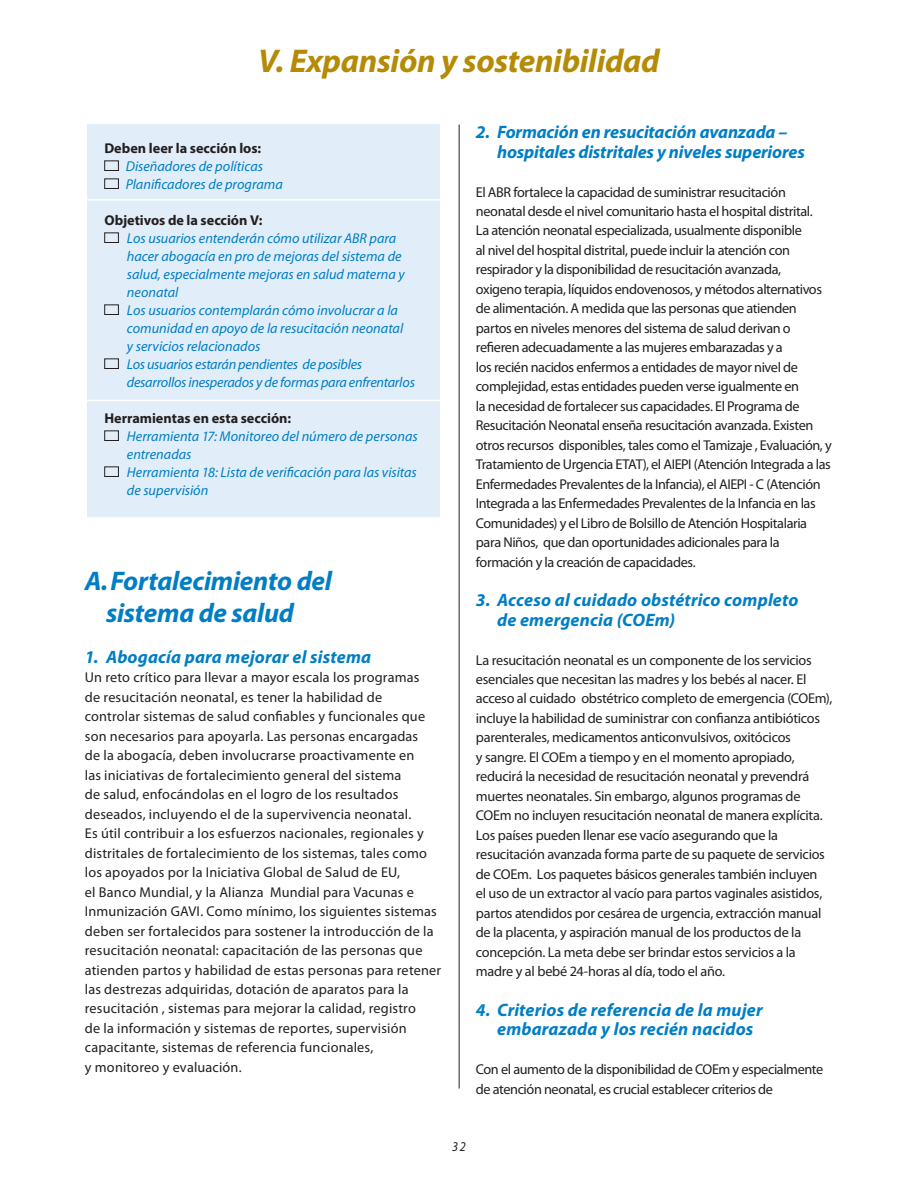
<style>
.page{position:relative;width:918px;height:1188px;background:#fff}
.page>*{position:absolute;margin:0;border:0;box-sizing:border-box;transform-origin:0 0}
.t1{font:italic 700 33px "Myriad Pro";letter-spacing:-.01em;color:#b58b05}
.t2{font:italic 700 27px/32.4px "Myriad Pro";letter-spacing:-.01em;color:#007ec5}
.t3{font:italic 700 18px/19.5px "Myriad Pro";letter-spacing:.005em;color:#007ec5}
.t4{font:14.25px/19.5px "Myriad Pro";letter-spacing:-.02em;color:#231f20}
.t5{font:14.25px/19.5px "Myriad Pro";letter-spacing:.01em;color:#231f20}
.t6{font:italic 14.25px/18px "Myriad Pro";color:#007ec5}
.t7{font:700 14.25px "Myriad Pro";color:#231f20}
.t8{font:italic 13.5px "Myriad Pro";color:#231f20;scale:.91 1}
</style>
<div class="page">
<hr style="left:459px;top:125px;width:1px;height:964px;background:#231f20">
<div style="left:87px;top:125px;width:353px;height:392px;background:#e1edf8"></div>
<div style="left:104px;top:161px;width:15px;height:10px;border:1px solid #231f20"></div>
<div style="left:104px;top:179px;width:15px;height:10px;border:1px solid #231f20"></div>
<div style="left:104px;top:233px;width:15px;height:10px;border:1px solid #231f20"></div>
<div style="left:104px;top:305px;width:15px;height:10px;border:1px solid #231f20"></div>
<div style="left:104px;top:359px;width:15px;height:10px;border:1px solid #231f20"></div>
<div style="left:104px;top:431px;width:15px;height:10px;border:1px solid #231f20"></div>
<div style="left:104px;top:467px;width:15px;height:10px;border:1px solid #231f20"></div>
<hr style="left:56px;top:199px;width:386px;height:2px;background:#fff">
<hr style="left:65px;top:400px;width:386px;height:1px;background:#fff">
<h1 class="t1" style="left:258px;top:39px;width:403px">V. Expansión y sostenibilidad</h1>
<p class="t7" style="left:104px;top:139px;width:158px">Deben leer la sección los:</p>
<p class="t6" style="left:126px;top:157px;width:159px">Diseñadores de políticas<br>Planificadores de programa</p>
<p class="t7" style="left:104px;top:211px;width:159px">Objetivos de la sección V:</p>
<p class="t6" style="left:127px;top:229px;width:290px">Los usuarios entenderán cómo utilizar ABR para hacer abogacía en pro de mejoras del sistema de salud, especialmente mejoras en salud materna y neonatal<br>Los usuarios contemplarán cómo involucrar a la comunidad en apoyo de la resucitación neonatal<br>y servicios relacionados<br>Los usuarios estarán pendientes de posibles desarrollos inesperados y de formas para enfrentarlos</p>
<p class="t7" style="left:104px;top:409px;width:188px">Herramientas en esta sección:</p>
<p class="t6" style="left:127px;top:427px;width:292px">Herramienta 17: Monitoreo del número de personas entrenadas<br>Herramienta 18: Lista de verificación para las visitas de supervisión</p>
<h2 class="t2" style="left:106px;top:564px;width:227px;text-indent:-21px">A.Fortalecimiento del sistema de salud</h2>
<p class="t3" style="left:85px;top:646px;width:288px">1. Abogacía para mejorar el sistema</p>
<p class="t5" style="left:85px;top:667px;width:358px">Un reto crítico para llevar a mayor escala los programas<br>de resucitación neonatal, es tener la habilidad de<br>controlar sistemas de salud confiables y funcionales que son necesarios para apoyarla. Las personas encargadas<br>de la abogacía, deben involucrarse proactivamente en<br>las iniciativas de fortalecimiento general del sistema<br>de salud, enfocándolas en el logro de los resultados deseados, incluyendo el de la supervivencia neonatal.<br>Es útil contribuir a los esfuerzos nacionales, regionales y distritales de fortalecimiento de los sistemas, tales como los apoyados por la Iniciativa Global de Salud de EU,<br>el Banco Mundial, y la Alianza Mundial para Vacunas e Inmunización GAVI. Como mínimo, los siguientes sistemas deben ser fortalecidos para sostener la introducción de la resucitación neonatal: capacitación de las personas que atienden partos y habilidad de estas personas para retener las destrezas adquiridas, dotación de aparatos para la resucitación , sistemas para mejorar la calidad, registro<br>de la información y sistemas de reportes, supervisión capacitante, sistemas de referencia funcionales,<br>y monitoreo y evaluación.</p>
<p class="t3" style="left:497px;top:122px;width:309px;text-indent:-21px">2. Formación en resucitación avanzada – hospitales distritales y niveles superiores</p>
<p class="t4" style="left:476px;top:182px;width:357px">El ABR fortalece la capacidad de suministrar resucitación neonatal desde el nivel comunitario hasta el hospital distrital.<br>La atención neonatal especializada, usualmente disponible<br>al nivel del hospital distrital, puede incluir la atención con respirador y la disponibilidad de resucitación avanzada,<br>oxigeno terapia, líquidos endovenosos, y métodos alternativos de alimentación. A medida que las personas que atienden partos en niveles menores del sistema de salud derivan o refieren adecuadamente a las mujeres embarazadas y a<br>los recién nacidos enfermos a entidades de mayor nivel de complejidad, estas entidades pueden verse igualmente en<br>la necesidad de fortalecer sus capacidades. El Programa de Resucitación Neonatal enseña resucitación avanzada. Existen otros recursos disponibles, tales como el Tamizaje , Evaluación, y Tratamiento de Urgencia ETAT), el AIEPI (Atención Integrada a las Enfermedades Prevalentes de la Infancia), el AIEPI - C (Atención Integrada a las Enfermedades Prevalentes de la Infancia en las Comunidades) y el Libro de Bolsillo de Atención Hospitalaria para Niños, que dan oportunidades adicionales para la formación y la creación de capacidades.</p>
<p class="t3" style="left:497px;top:590px;width:303px;text-indent:-21px">3. Acceso al cuidado obstétrico completo de emergencia (COEm)</p>
<p class="t4" style="left:476px;top:650px;width:358px">La resucitación neonatal es un componente de los servicios esenciales que necesitan las madres y los bebés al nacer. El acceso al cuidado obstétrico completo de emergencia (COEm), incluye la habilidad de suministrar con confianza antibióticos parenterales, medicamentos anticonvulsivos, oxitócicos<br>y sangre. El COEm a tiempo y en el momento apropiado, reducirá la necesidad de resucitación neonatal y prevendrá muertes neonatales. Sin embargo, algunos programas de COEm no incluyen resucitación neonatal de manera explícita.<br>Los países pueden llenar ese vacío asegurando que la resucitación avanzada forma parte de su paquete de servicios de COEm. Los paquetes básicos generales también incluyen<br>el uso de un extractor al vacío para partos vaginales asistidos, partos atendidos por cesárea de urgencia, extracción manual de la placenta, y aspiración manual de los productos de la concepción. La meta debe ser brindar estos servicios a la madre y al bebé 24-horas al día, todo el año.</p>
<p class="t3" style="left:497px;top:999px;width:267px;text-indent:-21px">4. Criterios de referencia de la mujer embarazada y los recién nacidos</p>
<p class="t4" style="left:476px;top:1059px;width:349px">Con el aumento de la disponibilidad de COEm y especialmente de atención neonatal, es crucial establecer criterios de</p>
<p class="t8" style="left:452px;top:1138px;width:17px">32</p>
</div>
